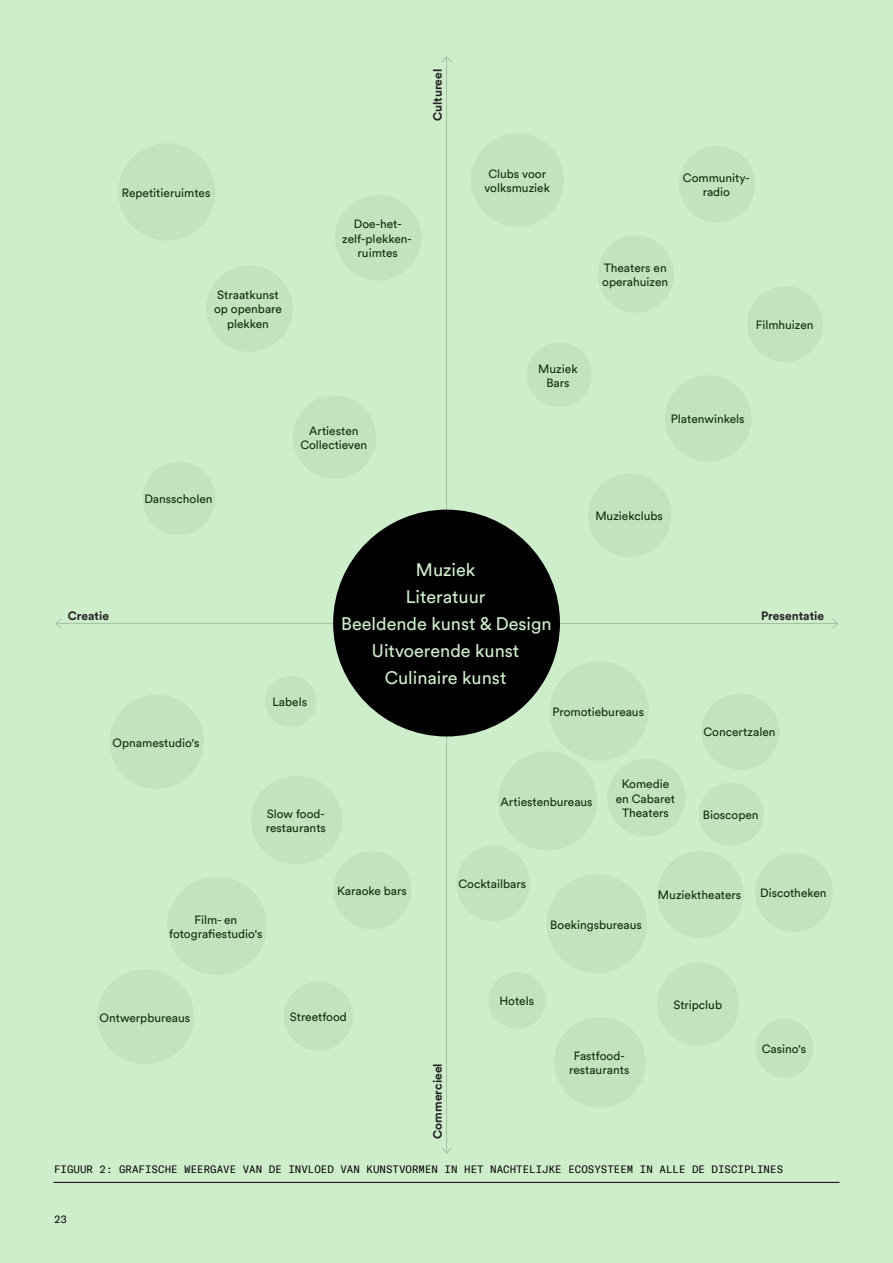
<style>
.page{position:relative;width:893px;height:1263px;background:#ceedcb}
.page>*{position:absolute;margin:0;border:0;box-sizing:border-box;transform-origin:0 0}
.Large_Quote_C{font:18px/27px "Circular Std";color:#ceedcb;text-align:center}
.Large_Quote_C-2{font:700 18px "Circular Std";color:#fff}
.Large_Quote_C-3{font:700 12px "Circular Std";color:#232322}
.t1{font:11.85px/14.2px "Circular Std";color:#232322;text-align:center}
.Page_Numbers{font:10.5px "GT America Mono";color:#000}
</style>
<div class="page">
<div style="left:335px;top:195px;width:87px;height:85px;background:#c3e1c1;border-radius:50%"></div>
<div style="left:97px;top:969px;width:97px;height:95px;background:#c3e1c1;border-radius:50%"></div>
<div style="left:265px;top:676px;width:51px;height:51px;background:#c3e1c1;border-radius:50%"></div>
<div style="left:110px;top:694px;width:94px;height:95px;background:#c3e1c1;border-radius:50%"></div>
<div style="left:333px;top:851px;width:78px;height:78px;background:#c3e1c1;border-radius:50%"></div>
<div style="left:284px;top:982px;width:69px;height:69px;background:#c3e1c1;border-radius:50%"></div>
<div style="left:251px;top:776px;width:91px;height:88px;background:#c3e1c1;border-radius:50%"></div>
<div style="left:167px;top:877px;width:100px;height:98px;background:#c3e1c1;border-radius:50%"></div>
<div style="left:471px;top:133px;width:93px;height:94px;background:#c3e1c1;border-radius:50%"></div>
<div style="left:679px;top:146px;width:76px;height:77px;background:#c3e1c1;border-radius:50%"></div>
<div style="left:598px;top:235px;width:76px;height:78px;background:#c3e1c1;border-radius:50%"></div>
<div style="left:665px;top:375px;width:86px;height:87px;background:#c3e1c1;border-radius:50%"></div>
<div style="left:526px;top:342px;width:66px;height:65px;background:#c3e1c1;border-radius:50%"></div>
<div style="left:747px;top:286px;width:76px;height:76px;background:#c3e1c1;border-radius:50%"></div>
<div style="left:588px;top:473px;width:83px;height:84px;background:#c3e1c1;border-radius:50%"></div>
<div style="left:456px;top:845px;width:74px;height:76px;background:#c3e1c1;border-radius:50%"></div>
<div style="left:547px;top:874px;width:100px;height:99px;background:#c3e1c1;border-radius:50%"></div>
<div style="left:488px;top:972px;width:58px;height:57px;background:#c3e1c1;border-radius:50%"></div>
<div style="left:550px;top:661px;width:99px;height:100px;background:#c3e1c1;border-radius:50%"></div>
<div style="left:498px;top:751px;width:99px;height:99px;background:#c3e1c1;border-radius:50%"></div>
<div style="left:607px;top:759px;width:79px;height:78px;background:#c3e1c1;border-radius:50%"></div>
<div style="left:657px;top:962px;width:82px;height:84px;background:#c3e1c1;border-radius:50%"></div>
<div style="left:657px;top:851px;width:86px;height:86px;background:#c3e1c1;border-radius:50%"></div>
<div style="left:755px;top:853px;width:78px;height:79px;background:#c3e1c1;border-radius:50%"></div>
<div style="left:756px;top:1019px;width:57px;height:59px;background:#c3e1c1;border-radius:50%"></div>
<div style="left:554px;top:1016px;width:92px;height:91px;background:#c3e1c1;border-radius:50%"></div>
<div style="left:698px;top:783px;width:66px;height:63px;background:#c3e1c1;border-radius:50%"></div>
<div style="left:701px;top:693px;width:78px;height:77px;background:#c3e1c1;border-radius:50%"></div>
<div style="left:118px;top:143px;width:97px;height:98px;background:#c3e1c1;border-radius:50%"></div>
<div style="left:206px;top:265px;width:87px;height:87px;background:#c3e1c1;border-radius:50%"></div>
<div style="left:142px;top:462px;width:73px;height:73px;background:#c3e1c1;border-radius:50%"></div>
<div style="left:293px;top:395px;width:83px;height:84px;background:#c3e1c1;border-radius:50%"></div>
<hr style="left:446px;top:57px;width:1px;height:637px;background:#000">
<svg style="left:441px;top:56px;width:11px;height:7px"></svg>
<hr style="left:446px;top:518px;width:1px;height:635px;background:#000">
<svg style="left:441px;top:1147px;width:11px;height:7px"></svg>
<hr style="left:448px;top:623px;width:390px;height:1px;background:#000">
<svg style="left:831px;top:618px;width:7px;height:11px"></svg>
<hr style="left:56px;top:623px;width:357px;height:1px;background:#000">
<svg style="left:55px;top:618px;width:7px;height:11px"></svg>
<div style="left:333px;top:510px;width:227px;height:226px;background:#000;border-radius:50%"></div>
<hr style="left:54px;top:1182px;width:785px;height:1px;background:#000">
<p class="Large_Quote_C-3" style="left:430px;top:121px;width:54px;rotate:-90deg">Cultureel</p>
<p class="t1" style="left:122px;top:185px;width:90px">Repetitieruimtes</p>
<p class="t1" style="left:214px;top:288px;width:70px">Straatkunst op openbare plekken</p>
<p class="t1" style="left:342px;top:217px;width:71px">Doe-het&shy;zelf-plekken&shy;ruimtes</p>
<p class="t1" style="left:300px;top:423px;width:68px">Artiesten<br>Collectieven</p>
<p class="t1" style="left:484px;top:166px;width:67px">Clubs voor volksmuziek</p>
<p class="t1" style="left:683px;top:171px;width:68px">Community&shy;radio</p>
<p class="t1" style="left:538px;top:361px;width:41px">Muziek<br>Bars</p>
<p class="t1" style="left:602px;top:260px;width:68px;text-align:left">Theaters en operahuizen</p>
<p class="t1" style="left:756px;top:317px;width:59px">Filmhuizen</p>
<p class="t1" style="left:671px;top:412px;width:75px">Platenwinkels</p>
<p class="t1" style="left:144px;top:492px;width:70px">Dansscholen</p>
<p class="Large_Quote_C-3" style="left:68px;top:608px;width:43px">Creatie</p>
<p class="t1" style="left:272px;top:695px;width:36px">Labels</p>
<p class="Large_Quote_C" style="left:416px;top:556px;width:61px">Muziek</p>
<p class="Large_Quote_C" style="left:406px;top:583px;width:81px">Literatuur</p>
<p class="Large_Quote_C" style="left:341px;top:610px;width:212px">Beeldende kunst &amp; Design<br>Uitvoerende kunst<br>Culinaire kunst</p>
<p class="Large_Quote_C-2" style="left:420px;top:564px;width:52px">Music</p>
<p class="Large_Quote_C-2" style="left:405px;top:588px;width:84px">Literature</p>
<p class="Large_Quote_C-2" style="left:362px;top:612px;width:170px">Visual Arts &amp; Design</p>
<p class="Large_Quote_C-2" style="left:378px;top:636px;width:135px">Performing Arts</p>
<p class="Large_Quote_C-2" style="left:389px;top:660px;width:113px">Culinary Arts</p>
<p class="t1" style="left:595px;top:509px;width:69px">Muziekclubs</p>
<p class="t1" style="left:552px;top:704px;width:93px">Promotiebureaus</p>
<p class="Large_Quote_C-3" style="left:761px;top:608px;width:65px">Presentatie</p>
<p class="t1" style="left:113px;top:735px;width:88px">Opnamestudio's</p>
<p class="t1" style="left:266px;top:806px;width:62px;text-align:left">Slow food&shy;restaurants</p>
<p class="t1" style="left:169px;top:912px;width:95px">Film- en fotografiestudio's</p>
<p class="t1" style="left:337px;top:884px;width:71px">Karaoke bars</p>
<p class="t1" style="left:99px;top:1010px;width:92px">Ontwerpbureaus</p>
<p class="t1" style="left:290px;top:1009px;width:59px">Streetfood</p>
<p class="t1" style="left:500px;top:794px;width:94px">Artiestenbureaus</p>
<p class="t1" style="left:458px;top:877px;width:69px">Cocktailbars</p>
<p class="t1" style="left:616px;top:777px;width:61px">Komedie en Cabaret<br>Theaters</p>
<p class="t1" style="left:703px;top:725px;width:74px">Concertzalen</p>
<p class="t1" style="left:703px;top:808px;width:57px">Bioscopen</p>
<p class="t1" style="left:658px;top:888px;width:85px">Muziektheaters</p>
<p class="t1" style="left:760px;top:886px;width:68px">Discotheken</p>
<p class="t1" style="left:550px;top:917px;width:93px">Boekingsbureaus</p>
<p class="Large_Quote_C-3" style="left:430px;top:1138px;width:77px;rotate:-90deg">Commercieel</p>
<p class="t1" style="left:499px;top:994px;width:36px">Hotels</p>
<p class="t1" style="left:569px;top:1048px;width:62px">Fastfood&shy;restaurants</p>
<p class="t1" style="left:673px;top:997px;width:50px">Stripclub</p>
<p class="t1" style="left:762px;top:1042px;width:46px">Casino's</p>
<p class="Page_Numbers" style="left:54px;top:1164px;width:731px">FIGUUR 2: GRAFISCHE WEERGAVE VAN DE INVLOED VAN KUNSTVORMEN IN HET NACHTELIJKE ECOSYSTEEM IN ALLE DE DISCIPLINES</p>
<p class="Page_Numbers" style="left:54px;top:1213px;width:15px">23</p>
</div>
